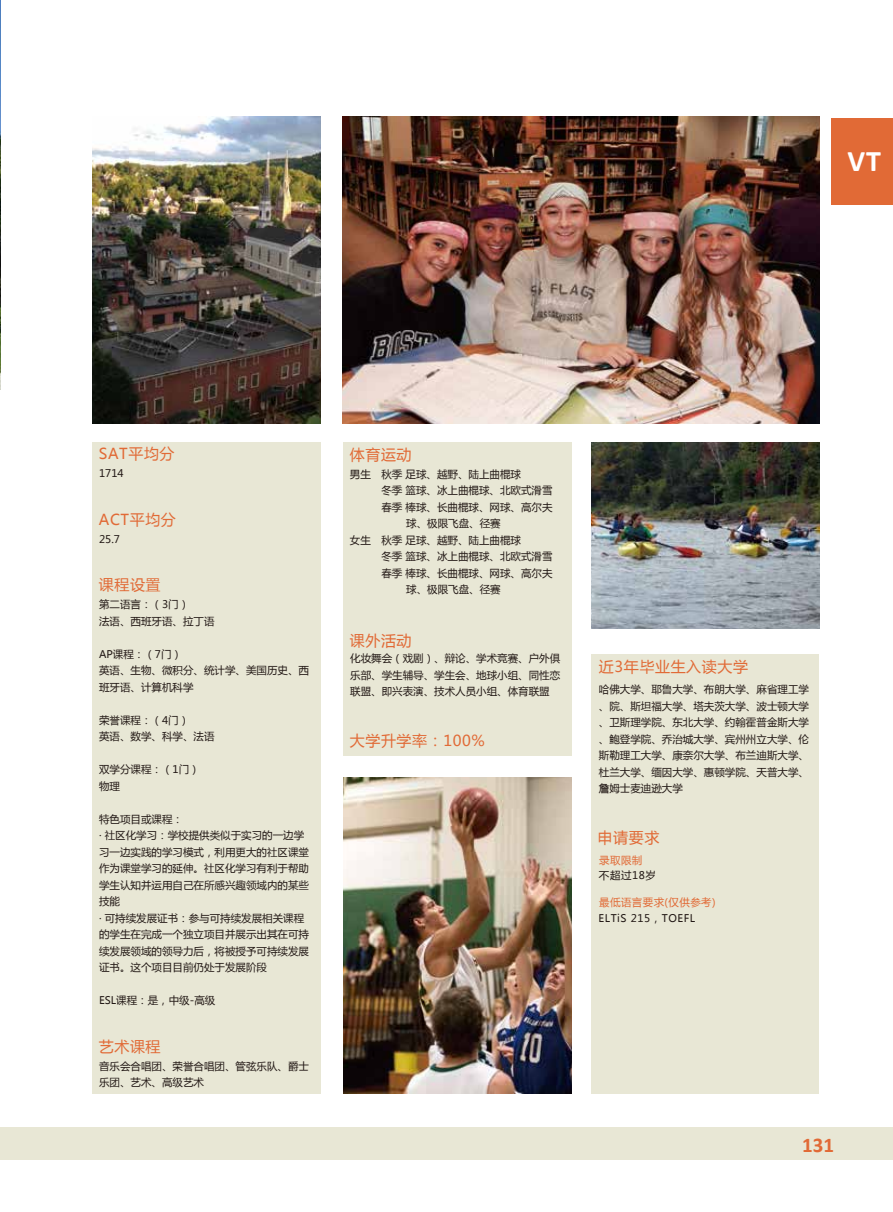
<style>
.page{position:relative;width:893px;height:1212px;background:#fff}
.page>*{position:absolute;margin:0;border:0;box-sizing:border-box;transform-origin:0 0}
.t1{font:700 30px "Calibri";color:#fff}
.t2{font:700 21px "Calibri";color:#e16a36}
.t3{font:15px "Microsoft Ya Hei";letter-spacing:.04em;color:#e16a36}
.t4{font:10.5px/16.5px "Microsoft Ya Hei";color:#221815}
.t5{font:10.5px "Microsoft Ya Hei";letter-spacing:.04em;color:#e16a36}
.t6{font:10.5px "Microsoft Ya Hei";letter-spacing:.05em;color:#221815}
</style>
<div class="page">
<img style="left:343px;top:777px;width:228px;height:316px">
<div style="left:591px;top:654px;width:228px;height:439px;background:#e8e7d5"></div>
<div style="left:343px;top:443px;width:228px;height:313px;background:#e8e7d5"></div>
<div style="left:92px;top:442px;width:228px;height:651px;background:#e8e7d5"></div>
<img style="left:0;top:0;width:1px;height:389px">
<div style="left:0;top:1127px;width:893px;height:32px;background:#e8e7d5"></div>
<div style="left:832px;top:119px;width:61px;height:86px;background:#e16a36"></div>
<img style="left:343px;top:116px;width:476px;height:307px">
<img style="left:591px;top:443px;width:228px;height:186px">
<img style="left:93px;top:116px;width:227px;height:307px">
<h1 class="t1" style="left:847px;top:140px;width:35px">VT</h1>
<h3 class="t3" style="left:99px;top:444px;width:77px">SAT平均分</h3>
<p class="t4" style="left:99px;top:465px;width:26px">1714</p>
<h3 class="t3" style="left:99px;top:509px;width:79px">ACT平均分</h3>
<p class="t4" style="left:99px;top:530px;width:22px">25.7</p>
<h3 class="t3" style="left:99px;top:575px;width:63px">课程设置</h3>
<p class="t4" style="left:99px;top:596px;width:117px">第二语言：（3门）<br>法语、西班牙语、拉丁语</p>
<p class="t4" style="left:99px;top:645px;width:212px">AP课程：（7门）<br>英语、生物、微积分、统计学、美国历史、西班牙语、计算机科学</p>
<p class="t4" style="left:99px;top:711px;width:117px">荣誉课程：（4门）<br>英语、数学、科学、法语</p>
<p class="t4" style="left:99px;top:761px;width:102px">双学分课程：（1门）物理</p>
<p class="t4" style="left:99px;top:810px;width:212px">特色项目或课程：<br>· 社区化学习：学校提供类似于实习的一边学习一边实践的学习模式，利用更大的社区课堂作为课堂学习的延伸。社区化学习有利于帮助学生认知并运用自己在所感兴趣领域内的某些技能<br>· 可持续发展证书：参与可持续发展相关课程的学生在完成一个独立项目并展示出其在可持续发展领域的领导力后，将被授予可持续发展证书。这个项目目前仍处于发展阶段</p>
<p class="t4" style="left:99px;top:992px;width:118px">ESL课程：是，中级-高级</p>
<h3 class="t3" style="left:99px;top:1036px;width:63px">艺术课程</h3>
<p class="t4" style="left:99px;top:1057px;width:212px">音乐会合唱团、荣誉合唱团、管弦乐队、爵士乐团、艺术、高级艺术</p>
<h3 class="t3" style="left:350px;top:445px;width:63px">体育运动</h3>
<p class="t4" style="left:350px;top:465px;width:22px">男生</p>
<p class="t4" style="left:350px;top:531px;width:22px">女生</p>
<p class="t4" style="left:381px;top:465px;width:141px">秋季 足球、越野、陆上曲棍球</p>
<p class="t4" style="left:381px;top:482px;width:173px">冬季 篮球、冰上曲棍球、北欧式滑雪</p>
<p class="t4" style="left:381px;top:498px;width:173px">春季 棒球、长曲棍球、网球、高尔夫</p>
<p class="t4" style="left:406px;top:515px;width:96px">球、极限飞盘、径赛</p>
<p class="t4" style="left:381px;top:531px;width:141px">秋季 足球、越野、陆上曲棍球</p>
<p class="t4" style="left:381px;top:548px;width:173px">冬季 篮球、冰上曲棍球、北欧式滑雪</p>
<p class="t4" style="left:381px;top:564px;width:173px">春季 棒球、长曲棍球、网球、高尔夫</p>
<p class="t4" style="left:406px;top:581px;width:96px">球、极限飞盘、径赛</p>
<h3 class="t3" style="left:350px;top:630px;width:63px">课外活动</h3>
<p class="t4" style="left:350px;top:650px;width:211px;text-align:justify">化妆舞会（戏剧）、辩论、学术竞赛、户外俱乐部、学生辅导、学生会、地球小组、同性恋联盟、即兴表演、技术人员小组、体育联盟</p>
<h3 class="t3" style="left:350px;top:730px;width:136px">大学升学率：100%</h3>
<h3 class="t3" style="left:599px;top:657px;width:151px">近3年毕业生入读大学</h3>
<p class="t4" style="left:599px;top:681px;width:211px;text-align:justify">哈佛大学、耶鲁大学、布朗大学、麻省理工学、院、斯坦福大学、塔夫茨大学、波士顿大学、卫斯理学院、东北大学、约翰霍普金斯大学、鲍登学院、乔治城大学、宾州州立大学、伦斯勒理工大学、康奈尔大学、布兰迪斯大学、杜兰大学、缅因大学、惠顿学院、天普大学、詹姆士麦迪逊大学</p>
<h3 class="t3" style="left:598px;top:827px;width:63px">申请要求</h3>
<p class="t5" style="left:599px;top:853px;width:45px">录取限制</p>
<p class="t5" style="left:599px;top:895px;width:118px">最低语言要求(仅供参考)</p>
<p class="t6" style="left:598px;top:911px;width:98px">ELTiS 215，TOEFL</p>
<p class="t4" style="left:599px;top:867px;width:58px">不超过18岁</p>
<h2 class="t2" style="left:802px;top:1130px;width:33px">131</h2>
</div>
